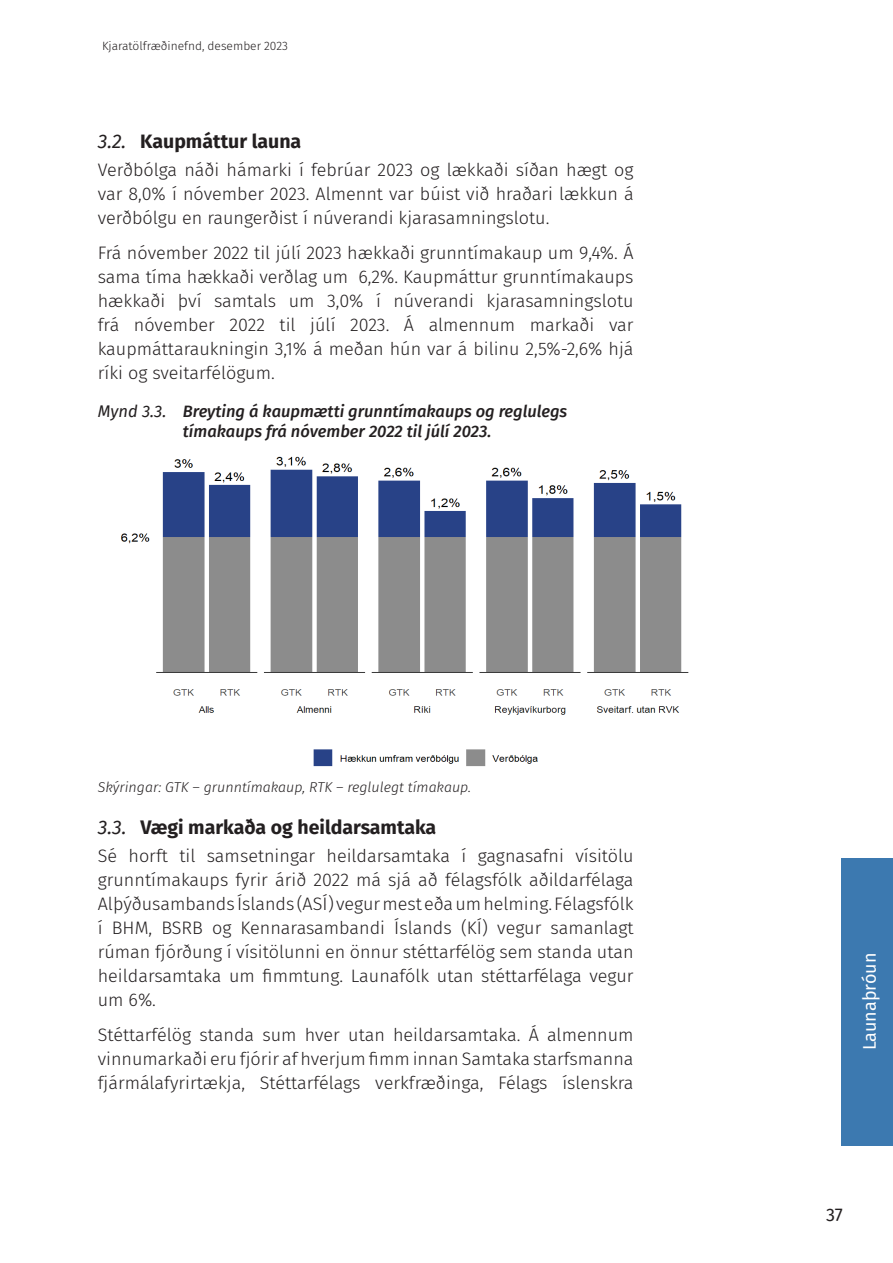
<style>
.page{position:relative;width:893px;height:1263px;background:#fff}
.page>*{position:absolute;margin:0;border:0;box-sizing:border-box;transform-origin:0 0}
.Undirfyrirsögn{font:700 19.5px "Fira Sans";color:#231f20}
._2_efnisgrein{font:300 18px/24px "Fira Sans";color:#231f20;text-align:justify}
.t1{font:18px "Fira Sans";color:#231f20}
.t2{font:17.85px "Fira Sans";color:#fff}
.Myndatexti{font:italic 500 16.5px/19.5px "Fira Sans";color:#231f20;text-align:center}
.skýringartexti{font:italic 300 14.25px "Fira Sans";color:#231f20}
.t3{font:300 12px "Fira Sans";color:#231f20}
.s1{font-weight:400;font-style:italic}
.s2{font-weight:400}
</style>
<div class="page">
<hr style="left:0;top:858px;width:1px;height:287px;background:#3c79b0">
<div style="left:842px;top:858px;width:51px;height:287px;background:#3c79b0"></div>
<img style="left:121px;top:456px;width:568px;height:311px">
<p class="t3" style="left:102px;top:37px;width:187px">Kjaratölfræðinefnd, desember 2023</p>
<p class="Undirfyrirsögn" style="left:98px;top:125px;width:205px"><span class="s1">3.2.</span> Kaupmáttur launa</p>
<p class="_2_efnisgrein" style="left:98px;top:158px;width:537px">Verðbólga náði hámarki í febrúar 2023 og lækkaði síðan hægt og var 8,0% í nóvember 2023. Almennt var búist við hraðari lækkun á verðbólgu en raungerðist í núverandi kjarasamningslotu.</p>
<p class="_2_efnisgrein" style="left:98px;top:240px;width:537px">Frá nóvember 2022 til júlí 2023 hækkaði grunntímakaup um 9,4%. Á sama tíma hækkaði verðlag um 6,2%. Kaupmáttur grunntímakaups hækkaði því samtals um 3,0% í núverandi kjarasamningslotu frá nóvember 2022 til júlí 2023. Á almennum markaði var kaupmáttaraukningin 3,1% á meðan hún var á bilinu 2,5%-2,6% hjá ríki og sveitarfélögum.</p>
<p class="Myndatexti" style="left:98px;top:401px;width:471px"><span class="s2">Mynd 3.3.</span> Breyting á kaupmætti grunntímakaups og reglulegs tímakaups frá nóvember 2022 til júlí 2023.</p>
<p class="skýringartexti" style="left:98px;top:777px;width:375px">Skýringar: GTK – grunntímakaup, RTK – reglulegt tímakaup.</p>
<p class="Undirfyrirsögn" style="left:98px;top:810px;width:340px"><span class="s1">3.3.</span> Vægi markaða og heildarsamtaka</p>
<p class="_2_efnisgrein" style="left:98px;top:843px;width:537px">Sé horft til samsetningar heildarsamtaka í gagnasafni vísitölu grunntímakaups fyrir árið 2022 má sjá að félagsfólk aðildarfélaga Alþýðusambands Íslands (ASÍ) vegur mest eða um helming. Félagsfólk í BHM, BSRB og Kennarasambandi Íslands (KÍ) vegur samanlagt rúman fjórðung í vísitölunni en önnur stéttarfélög sem standa utan heildarsamtaka um fimmtung. Launafólk utan stéttarfélaga vegur um 6%.</p>
<p class="_2_efnisgrein" style="left:98px;top:1022px;width:537px">Stéttarfélög standa sum hver utan heildarsamtaka. Á almennum vinnumarkaði eru fjórir af hverjum fimm innan Samtaka starfsmanna fjármálafyrirtækja, Stéttarfélags verkfræðinga, Félags íslenskra</p>
<p class="t2" style="left:856px;top:1050px;width:99px;rotate:-90deg">Launaþróun</p>
<p class="t1" style="left:826px;top:1201px;width:18px">37</p>
</div>
